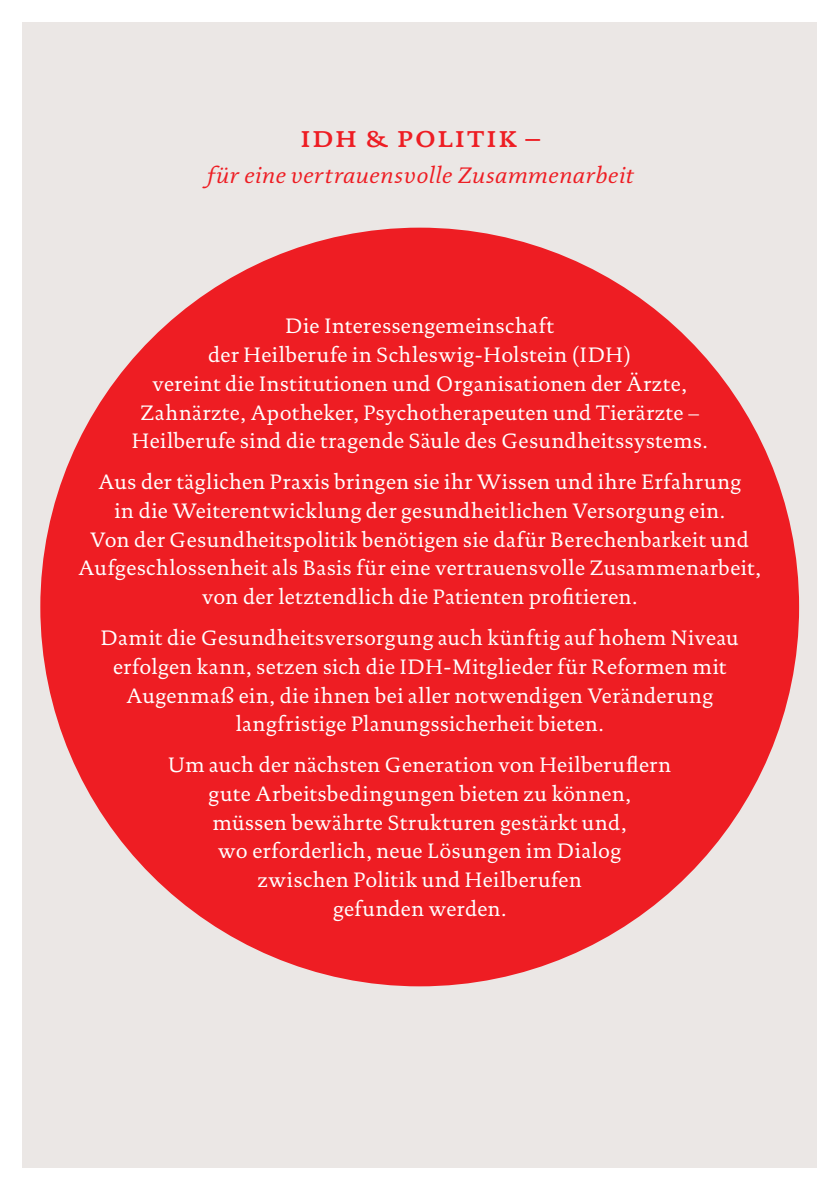
<style>
.page{position:relative;width:833px;height:1191px;background:#fff}
.page>*{position:absolute;margin:0;border:0;box-sizing:border-box;transform-origin:0 0}
.t1{font:500 29.4px "DTL Documenta T Caps";letter-spacing:.06em;color:#ee1d23}
.t2{font:italic 22.8px "DTL Documenta ST";letter-spacing:.03em;color:#ee1d23}
.t3{font:21.2px/28.8px "DTL Documenta ST";letter-spacing:.02em;color:#fff;text-align:center}
</style>
<div class="page">
<div style="left:23px;top:23px;width:793px;height:1145px;background:#ebe7e5"></div>
<div style="left:40px;top:228px;width:759px;height:758px;background:#ee1d23;border-radius:50%"></div>
<h1 class="t1" style="left:300px;top:119px;width:241px">idh &amp; politik –</h1>
<p class="t2" style="left:207px;top:161px;width:428px">für eine vertrauensvolle Zusammenarbeit</p>
<p class="t3" style="left:132px;top:311px;width:577px">Die Interessengemeinschaft<br>der Heilberufe in Schleswig-Holstein (IDH)<br>vereint die Institutionen und Organisationen der Ärzte, Zahnärzte, Apotheker, Psychotherapeuten und Tierärzte – Heilberufe sind die tragende Säule des Gesundheitssystems.</p>
<p class="t3" style="left:78px;top:467px;width:684px">Aus der täglichen Praxis bringen sie ihr Wissen und ihre Erfahrung<br>in die Weiterentwicklung der gesundheitlichen Versorgung ein.<br>Von der Gesundheitspolitik benötigen sie dafür Berechenbarkeit und Aufgeschlossenheit als Basis für eine vertrauensvolle Zusammenarbeit, von der letztendlich die Patienten profitieren.</p>
<p class="t3" style="left:101px;top:623px;width:639px">Damit die Gesundheitsversorgung auch künftig auf hohem Niveau erfolgen kann, setzen sich die IDH-Mitglieder für Reformen mit Augenmaß ein, die ihnen bei aller notwendigen Veränderung langfristige Planungssicherheit bieten.</p>
<p class="t3" style="left:168px;top:750px;width:504px">Um auch der nächsten Generation von Heilberuflern gute Arbeitsbedingungen bieten zu können,<br>müssen bewährte Strukturen gestärkt und,<br>wo erforderlich, neue Lösungen im Dialog<br>zwischen Politik und Heilberufen<br>gefunden werden.</p>
</div>
